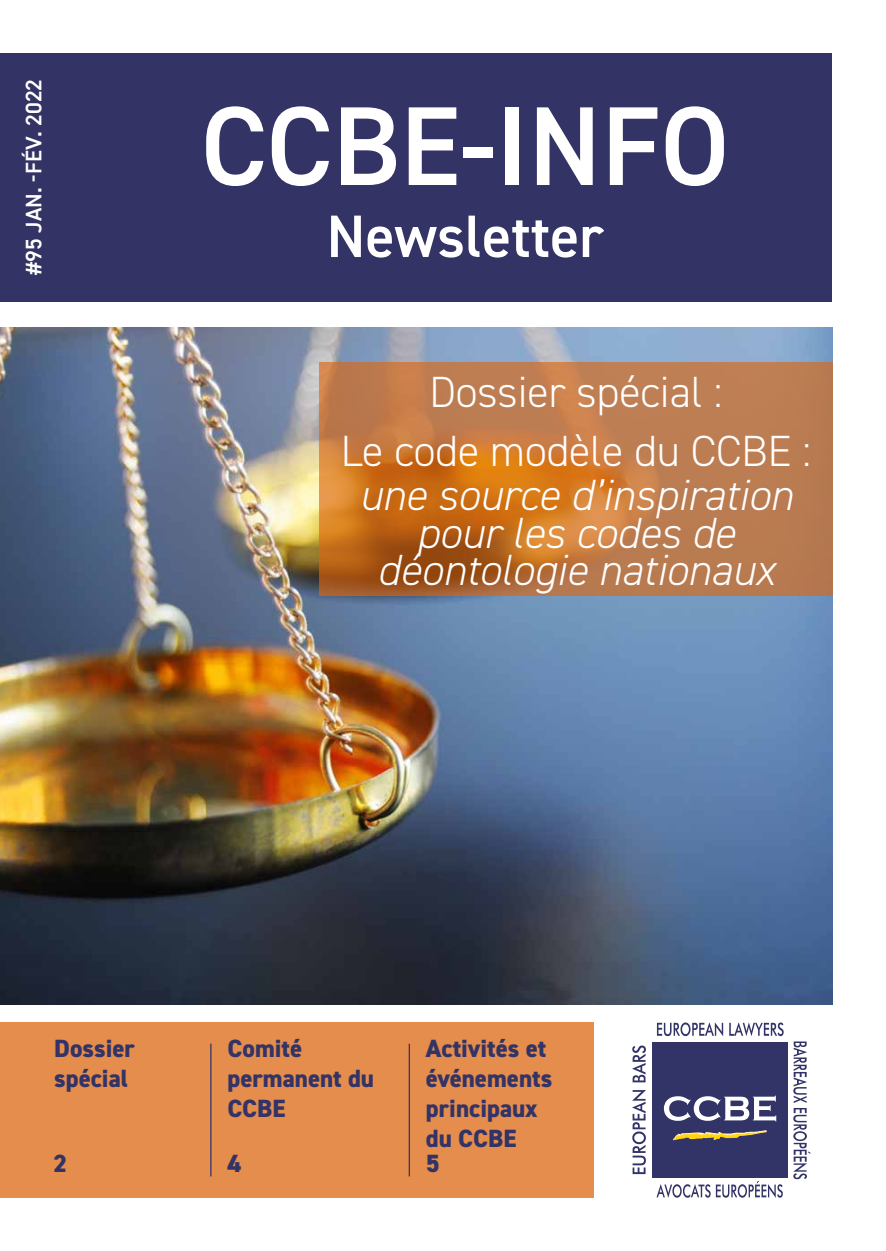
<style>
.page{position:relative;width:886px;height:1251px;background:#fff}
.page>*{position:absolute;margin:0;border:0;box-sizing:border-box;transform-origin:0 0}
.t1{font:600 112.5px "DIN2014";color:#fff}
.t2{font:600 60px "DIN2014";color:#fff}
.t3{font:italic 300 43.75px/37.5px "DIN2014";color:#fff;text-align:center}
.t4{font:300 43.75px/58.8px "DIN2014";color:#fff;text-align:center}
.t5{font:800 25px/30px "DIN2014";color:#336}
.t6{font:600 22.5px "DIN2014";color:#fff}
</style>
<div class="page">
<img style="left:0;top:328px;width:833px;height:676px">
<div style="left:652px;top:1042px;width:136px;height:136px;background:#323366"></div>
<img style="left:673px;top:1130px;width:93px;height:10px">
<svg style="left:664px;top:1095px;width:112px;height:26px"></svg>
<svg style="left:657px;top:1022px;width:66px;height:14px"></svg>
<svg style="left:729px;top:1022px;width:54px;height:14px"></svg>
<svg style="left:656px;top:1181px;width:127px;height:17px"></svg>
<svg style="left:793px;top:1041px;width:17px;height:138px"></svg>
<svg style="left:632px;top:1090px;width:14px;height:84px"></svg>
<svg style="left:632px;top:1045px;width:14px;height:37px"></svg>
<svg style="left:319px;top:362px;width:514px;height:234px;background:#bf773f"></svg>
<div style="left:64px;top:53px;width:768px;height:248px;background:#336"></div>
<div style="left:0;top:1022px;width:594px;height:176px;background:#e48d4c"></div>
<div style="left:0;top:53px;width:65px;height:248px;background:#336"></div>
<hr style="left:210px;top:1044px;width:1px;height:132px;background:#336">
<hr style="left:409px;top:1044px;width:1px;height:132px;background:#336">
<p class="t6" style="left:19px;top:275px;width:198px;rotate:-90deg">#95 JAN. -FÉV. 2022</p>
<h1 class="t1" style="left:201px;top:72px;width:530px">CCBE-INFO</h1>
<h2 class="t2" style="left:326px;top:197px;width:278px">Newsletter</h2>
<h3 class="t4" style="left:341px;top:362px;width:472px">Dossier spécial :<br>Le code modèle du CCBE :</h3>
<h3 class="t3" style="left:359px;top:476px;width:435px">une source d’inspiration pour les codes de déontologie nationaux</h3>
<p class="t5" style="left:54px;top:1033px;width:82px">Dossier spécial</p>
<p class="t5" style="left:227px;top:1033px;width:148px">Comité permanent du<br>CCBE</p>
<p class="t5" style="left:426px;top:1033px;width:128px">Activités et événements principaux du CCBE</p>
<p class="t5" style="left:53px;top:1148px;width:16px">2</p>
<p class="t5" style="left:227px;top:1148px;width:15px">4</p>
<p class="t5" style="left:426px;top:1148px;width:16px">5</p>
</div>
